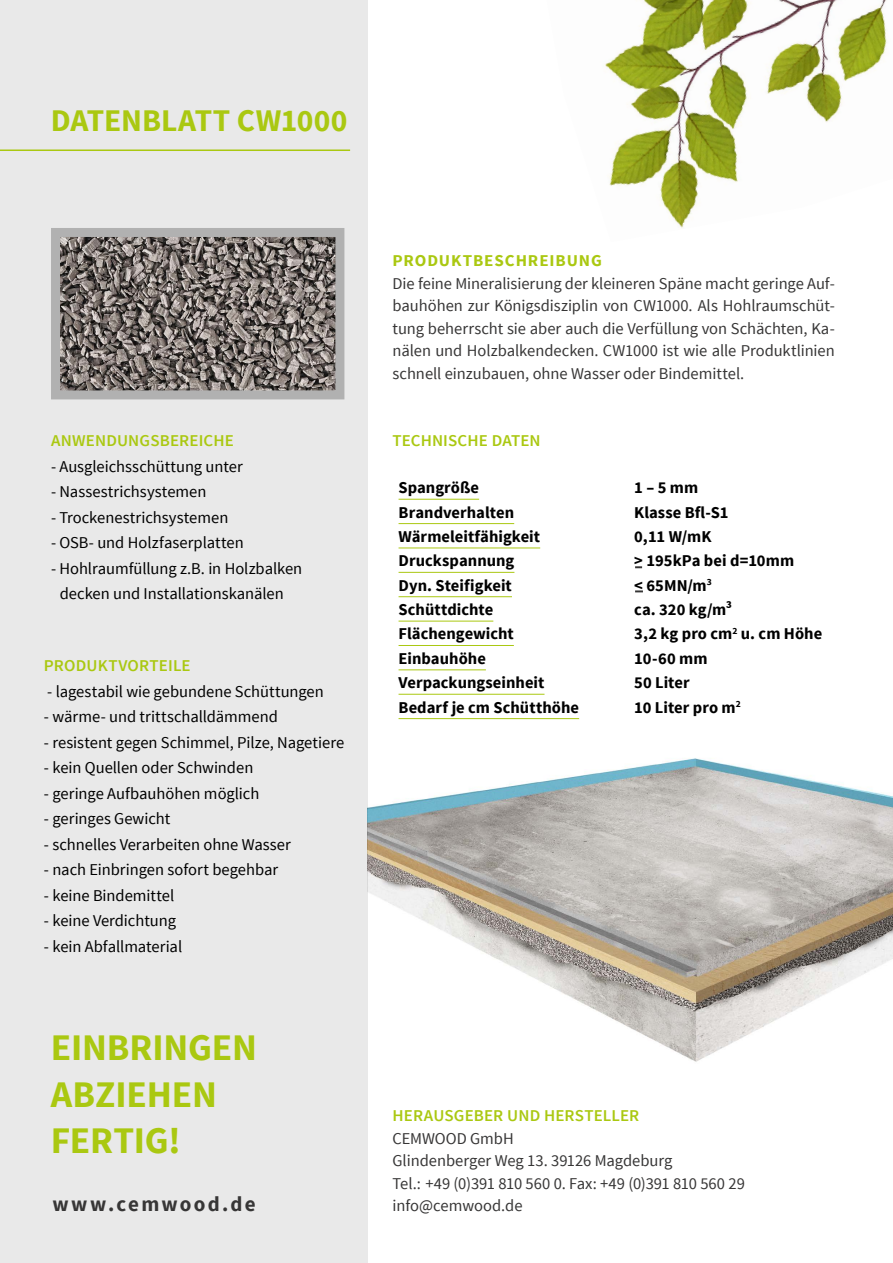
<style>
.page{position:relative;width:893px;height:1263px;background:#fff}
.page>*{position:absolute;margin:0;border:0;box-sizing:border-box;transform-origin:0 0}
.Beschriftung_ohne_Ra{font:700 37.5px "Source Sans Pro";letter-spacing:-.005em;color:#aac811}
.Fließtext{font:700 31.5px "Source Sans Pro";letter-spacing:-.005em;color:#aac811}
.Fließtext-2{font:700 21px "Source Sans Pro";letter-spacing:.11em;color:#373636}
.Beschriftung_ohne_Ra-2{font:16.5px "Source Sans Pro";letter-spacing:-.005em;color:#000}
.Fließtext-3{font:16.5px/22.5px "Source Sans Pro";color:#373636;text-align:justify}
.Beschriftung_ohne_Ra-3{font:700 16.5px "Source Sans Pro";color:#000}
.Fließtext-4{font:600 16.5px "Source Sans Pro";letter-spacing:.01em;color:#aac811}
.Fließtext-5{font:700 16.5px "Source Sans Pro";letter-spacing:.05em;color:#aac811}
</style>
<div class="page">
<div style="left:0;top:0;width:367px;height:1263px;background:#e9e9e9"></div>
<img style="left:61px;top:238px;width:273px;height:151px">
<div style="left:51px;top:228px;width:293px;height:171px;border:9px solid #b1b1b1"></div>
<img style="left:367px;top:729px;width:526px;height:344px">
<img style="left:605px;top:0;width:282px;height:228px">
<hr style="left:0;top:149px;width:350px;height:2px;background:#aac811">
<hr style="left:399px;top:499px;width:80px;height:1px;background:#aac811">
<hr style="left:399px;top:523px;width:115px;height:1px;background:#aac811">
<hr style="left:399px;top:547px;width:141px;height:1px;background:#aac811">
<hr style="left:399px;top:572px;width:115px;height:1px;background:#aac811">
<hr style="left:399px;top:596px;width:113px;height:1px;background:#aac811">
<hr style="left:399px;top:621px;width:94px;height:1px;background:#aac811">
<hr style="left:399px;top:645px;width:115px;height:1px;background:#aac811">
<hr style="left:399px;top:669px;width:87px;height:1px;background:#aac811">
<hr style="left:399px;top:694px;width:145px;height:1px;background:#aac811">
<hr style="left:399px;top:718px;width:180px;height:1px;background:#aac811">
<svg style="left:635px;top:566px;width:7px;height:2px"></svg>
<svg style="left:635px;top:590px;width:8px;height:2px"></svg>
<p class="Fließtext" style="left:51px;top:101px;width:298px">DATENBLATT CW1000</p>
<p class="Fließtext-4" style="left:51px;top:430px;width:184px">ANWENDUNGSBEREICHE</p>
<p class="Beschriftung_ohne_Ra-2" style="left:51px;top:456px;width:193px">- Ausgleichsschüttung unter</p>
<p class="Beschriftung_ohne_Ra-2" style="left:51px;top:482px;width:157px">- Nassestrichsystemen</p>
<p class="Beschriftung_ohne_Ra-2" style="left:51px;top:507px;width:179px">- Trockenestrichsystemen</p>
<p class="Beschriftung_ohne_Ra-2" style="left:51px;top:533px;width:194px">- OSB- und Holzfaserplatten</p>
<p class="Beschriftung_ohne_Ra-2" style="left:51px;top:558px;width:253px">- Hohlraumfüllung z.B. in Holzbalken</p>
<p class="Beschriftung_ohne_Ra-2" style="left:60px;top:584px;width:226px">decken und Installationskanälen</p>
<p class="Fließtext-4" style="left:44px;top:655px;width:148px">PRODUKTVORTEILE</p>
<p class="Beschriftung_ohne_Ra-2" style="left:47px;top:681px;width:278px">- lagestabil wie gebundene Schüttungen</p>
<p class="Beschriftung_ohne_Ra-2" style="left:44px;top:707px;width:236px">- wärme- und trittschalldämmend</p>
<p class="Beschriftung_ohne_Ra-2" style="left:44px;top:732px;width:302px">- resistent gegen Schimmel, Pilze, Nagetiere</p>
<p class="Beschriftung_ohne_Ra-2" style="left:44px;top:758px;width:211px">- kein Quellen oder Schwinden</p>
<p class="Beschriftung_ohne_Ra-2" style="left:44px;top:783px;width:217px">- geringe Aufbauhöhen möglich</p>
<p class="Beschriftung_ohne_Ra-2" style="left:44px;top:809px;width:128px">- geringes Gewicht</p>
<p class="Beschriftung_ohne_Ra-2" style="left:44px;top:834px;width:248px">- schnelles Verarbeiten ohne Wasser</p>
<p class="Beschriftung_ohne_Ra-2" style="left:44px;top:860px;width:236px">- nach Einbringen sofort begehbar</p>
<p class="Beschriftung_ohne_Ra-2" style="left:44px;top:885px;width:132px">- keine Bindemittel</p>
<p class="Beschriftung_ohne_Ra-2" style="left:44px;top:911px;width:134px">- keine Verdichtung</p>
<p class="Beschriftung_ohne_Ra-2" style="left:44px;top:936px;width:140px">- kein Abfallmaterial</p>
<p class="Beschriftung_ohne_Ra" style="left:51px;top:1023px;width:208px">EINBRINGEN</p>
<p class="Beschriftung_ohne_Ra" style="left:51px;top:1070px;width:168px">ABZIEHEN</p>
<p class="Beschriftung_ohne_Ra" style="left:51px;top:1116px;width:132px">FERTIG!</p>
<p class="Fließtext-2" style="left:52px;top:1191px;width:205px">www.cemwood.de</p>
<p class="Fließtext-5" style="left:393px;top:250px;width:211px">PRODUKTBESCHREIBUNG</p>
<p class="Fließtext-3" style="left:393px;top:272px;width:444px">Die feine Mineralisierung der kleineren Späne macht geringe Auf&shy;bauhöhen zur Königsdisziplin von CW1000. Als Hohlraumschüt&shy;tung beherrscht sie aber auch die Verfüllung von Schächten, Ka&shy;nälen und Holzbalkendecken. CW1000 ist wie alle Produktlinien schnell einzubauen, ohne Wasser oder Bindemittel.</p>
<p class="Fließtext-4" style="left:393px;top:430px;width:150px">TECHNISCHE DATEN</p>
<p class="Beschriftung_ohne_Ra-3" style="left:399px;top:477px;width:82px">Spangröße</p>
<p class="Beschriftung_ohne_Ra-3" style="left:634px;top:477px;width:65px">1 – 5 mm</p>
<p class="Beschriftung_ohne_Ra-3" style="left:399px;top:501px;width:117px">Brandverhalten</p>
<p class="Beschriftung_ohne_Ra-3" style="left:634px;top:501px;width:96px">Klasse Bfl-S1</p>
<p class="Beschriftung_ohne_Ra-3" style="left:399px;top:526px;width:143px">Wärmeleitfähigkeit</p>
<p class="Beschriftung_ohne_Ra-3" style="left:634px;top:526px;width:79px">0,11 W/mK</p>
<p class="Beschriftung_ohne_Ra-3" style="left:399px;top:550px;width:117px">Druckspannung</p>
<p class="Beschriftung_ohne_Ra-3" style="left:634px;top:550px;width:161px">&gt; 195kPa bei d=10mm</p>
<p class="Beschriftung_ohne_Ra-3" style="left:399px;top:575px;width:115px">Dyn. Steifigkeit</p>
<p class="Beschriftung_ohne_Ra-3" style="left:634px;top:575px;width:79px">&lt; 65MN/m<sup>3</sup></p>
<p class="Beschriftung_ohne_Ra-3" style="left:399px;top:599px;width:96px">Schüttdichte</p>
<p class="Beschriftung_ohne_Ra-3" style="left:634px;top:599px;width:99px">ca. 320 kg/m³</p>
<p class="Beschriftung_ohne_Ra-3" style="left:399px;top:623px;width:117px">Flächengewicht</p>
<p class="Beschriftung_ohne_Ra-3" style="left:634px;top:623px;width:189px">3,2 kg pro cm<sup>2</sup> u. cm Höhe</p>
<p class="Beschriftung_ohne_Ra-3" style="left:399px;top:648px;width:89px">Einbauhöhe</p>
<p class="Beschriftung_ohne_Ra-3" style="left:634px;top:648px;width:75px">10-60 mm</p>
<p class="Beschriftung_ohne_Ra-3" style="left:399px;top:672px;width:147px">Verpackungseinheit</p>
<p class="Beschriftung_ohne_Ra-3" style="left:634px;top:672px;width:57px">50 Liter</p>
<p class="Beschriftung_ohne_Ra-3" style="left:399px;top:696px;width:182px">Bedarf je cm Schütthöhe</p>
<p class="Beschriftung_ohne_Ra-3" style="left:634px;top:696px;width:108px">10 Liter pro m<sup>2</sup></p>
<p class="Fließtext-4" style="left:393px;top:1105px;width:248px">HERAUSGEBER UND HERSTELLER</p>
<p class="Fließtext-3" style="left:393px;top:1127px;width:123px">CEMWOOD GmbH</p>
<p class="Fließtext-3" style="left:393px;top:1150px;width:281px">Glindenberger Weg 13. 39126 Magdeburg</p>
<p class="Fließtext-3" style="left:393px;top:1172px;width:354px">Tel.: +49 (0)391 810 560 0. Fax: +49 (0)391 810 560 29</p>
<p class="Fließtext-3" style="left:393px;top:1195px;width:131px">info@cemwood.de</p>
</div>
